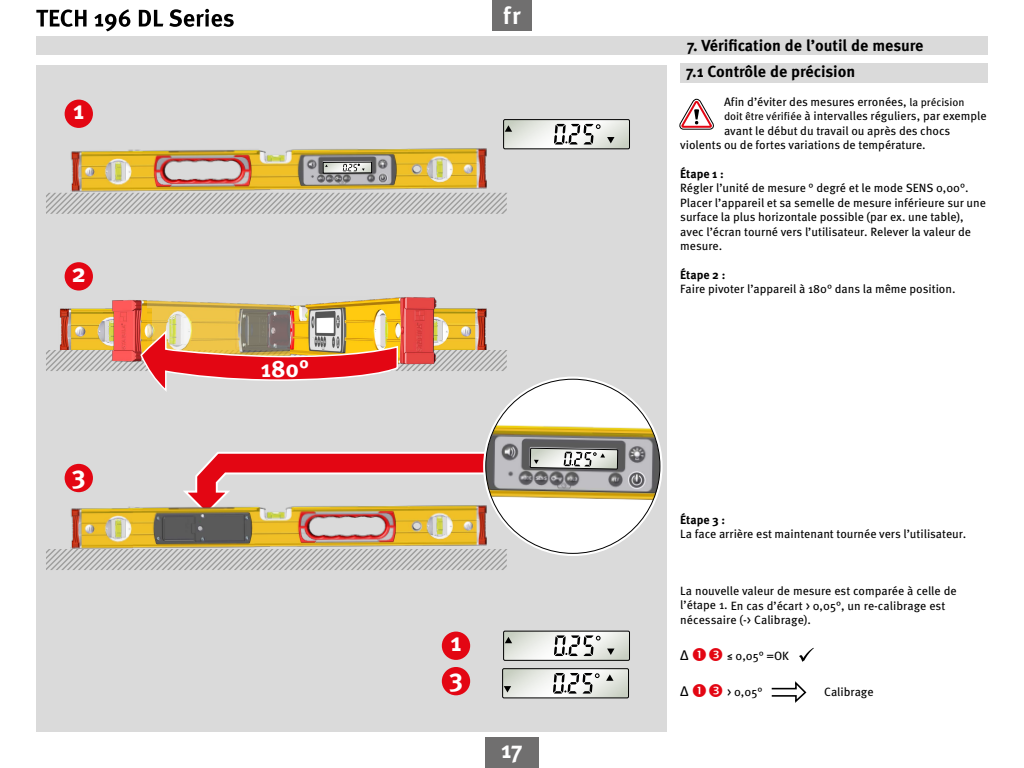
<style>
.page{position:relative;width:1024px;height:768px;background:#fff}
.page>*{position:absolute;margin:0;border:0;box-sizing:border-box;transform-origin:0 0}
.t1{font:700 26px "Meta Pro";color:#fff}
.t2{font:700 24px "Meta Pro";color:#fff}
.t3{font:700 16px/26.5px "Meta Pro";color:#000}
.t4{font:14px "Meta Pro";color:#000}
.t5{font:12px/14.4px "Meta Pro";color:#000}
.t6{font:700 12px "Meta Pro";letter-spacing:-.005em;color:#000}
.s1{font-size:11px}
</style>
<div class="page">
<svg style="left:36px;top:9px;width:198px;height:22px"></svg>
<div style="left:485px;top:738px;width:54px;height:30px;background:#706f6f"></div>
<div style="left:492px;top:0;width:40px;height:30px;background:#706f6f"></div>
<div style="left:36px;top:65px;width:631px;height:667px;background:#dadada"></div>
<div style="left:36px;top:37px;width:952px;height:18px;background:#dadada"></div>
<div style="left:680px;top:63px;width:308px;height:20px;background:#dadada"></div>
<div style="left:65px;top:100px;width:28px;height:28px;background:#e30613;border-radius:50%"></div>
<svg style="left:679px;top:98px;width:35px;height:32px"></svg>
<svg style="left:46px;top:193px;width:461px;height:21px"></svg>
<div style="left:503px;top:631px;width:127px;height:30px;border:1px solid #000"></div>
<svg style="left:504px;top:631px;width:126px;height:29px"></svg>
<div style="left:503px;top:119px;width:127px;height:30px;border:1px solid #000"></div>
<svg style="left:504px;top:120px;width:126px;height:29px"></svg>
<svg style="left:183px;top:452px;width:309px;height:53px"></svg>
<div style="left:65px;top:464px;width:28px;height:28px;background:#e30613;border-radius:50%"></div>
<img style="left:70px;top:504px;width:419px;height:45px">
<svg style="left:46px;top:549px;width:461px;height:21px"></svg>
<div style="left:442px;top:632px;width:28px;height:28px;background:#e30613;border-radius:50%"></div>
<div style="left:65px;top:262px;width:28px;height:29px;background:#e30613;border-radius:50%"></div>
<img style="left:436px;top:308px;width:51px;height:18px">
<img style="left:59px;top:308px;width:52px;height:18px">
<img style="left:147px;top:300px;width:87px;height:26px">
<img style="left:111px;top:300px;width:36px;height:26px">
<img style="left:234px;top:297px;width:202px;height:29px">
<svg style="left:46px;top:326px;width:461px;height:66px"></svg>
<div style="left:442px;top:667px;width:28px;height:28px;background:#e30613;border-radius:50%"></div>
<svg style="left:799px;top:648px;width:15px;height:14px"></svg>
<svg style="left:771px;top:681px;width:36px;height:22px"></svg>
<div style="left:502px;top:668px;width:127px;height:30px;border:1px solid #000"></div>
<svg style="left:503px;top:669px;width:126px;height:29px"></svg>
<img style="left:70px;top:148px;width:419px;height:46px">
<svg style="left:323px;top:162px;width:49px;height:11px"></svg>
<div style="left:483px;top:377px;width:180px;height:179px;background:#fff;border-radius:50%"></div>
<img style="left:485px;top:422px;width:175px;height:82px">
<svg style="left:530px;top:422px;width:88px;height:47px"></svg>
<h1 class="t1" style="left:73px;top:90px;width:13px">1</h1>
<h1 class="t1" style="left:71px;top:253px;width:16px">2</h1>
<h1 class="t1" style="left:72px;top:454px;width:16px">3</h1>
<h2 class="t2" style="left:261px;top:349px;width:50px">180°</h2>
<h2 class="t2" style="left:503px;top:-3px;width:19px">fr</h2>
<h1 class="t1" style="left:450px;top:622px;width:13px">1</h1>
<h1 class="t1" style="left:449px;top:657px;width:16px">3</h1>
<h2 class="t2" style="left:501px;top:731px;width:23px">17</h2>
<h3 class="t3" style="left:686px;top:31px;width:239px">7. Vérification de l’outil de mesure<br>7.1 Contrôle de précision</h3>
<p class="t5" style="left:724px;top:94px;width:242px">Afin d’éviter des mesures erronées, <span class="s1">la précision</span></p>
<p class="t5" style="left:724px;top:108px;width:264px"><span class="s1">doit être vérifiée</span> à intervalles réguliers, par exemple</p>
<p class="t5" style="left:724px;top:123px;width:228px">avant le début du travail ou après des chocs</p>
<p class="t5" style="left:680px;top:137px;width:247px">violents ou de fortes variations de température.</p>
<p class="t6" style="left:680px;top:165px;width:45px">Étape 1 :</p>
<p class="t5" style="left:680px;top:180px;width:307px">Régler l’unité de mesure ° degré et le mode SENS 0,00°.<br>Placer l’appareil et sa semelle de mesure inférieure sur une surface la plus horizontale possible (par ex. une table), avec l’écran tourné vers l’utilisateur. Relever la valeur de mesure.</p>
<p class="t6" style="left:680px;top:265px;width:47px">Étape 2 :</p>
<p class="t5" style="left:680px;top:281px;width:277px">Faire pivoter l’appareil à 180° dans la même position.</p>
<p class="t6" style="left:680px;top:510px;width:46px">Étape 3 :</p>
<p class="t5" style="left:680px;top:526px;width:287px">La face arrière est maintenant tournée vers l’utilisateur.</p>
<p class="t5" style="left:680px;top:582px;width:278px;line-height:14.9px">La nouvelle valeur de mesure est comparée à celle de l’étape 1. En cas d’écart &gt; 0,05°, un re-calibrage est nécessaire (-&gt; Calibrage).</p>
<p class="t4" style="left:680px;top:645px;width:10px">Δ</p>
<p class="t5" style="left:727px;top:648px;width:63px">≤ 0,05° =OK</p>
<p class="t4" style="left:680px;top:681px;width:10px">Δ</p>
<p class="t5" style="left:727px;top:684px;width:37px">&gt; 0,05°</p>
<p class="t5" style="left:824px;top:684px;width:51px">Calibrage</p>
</div>
